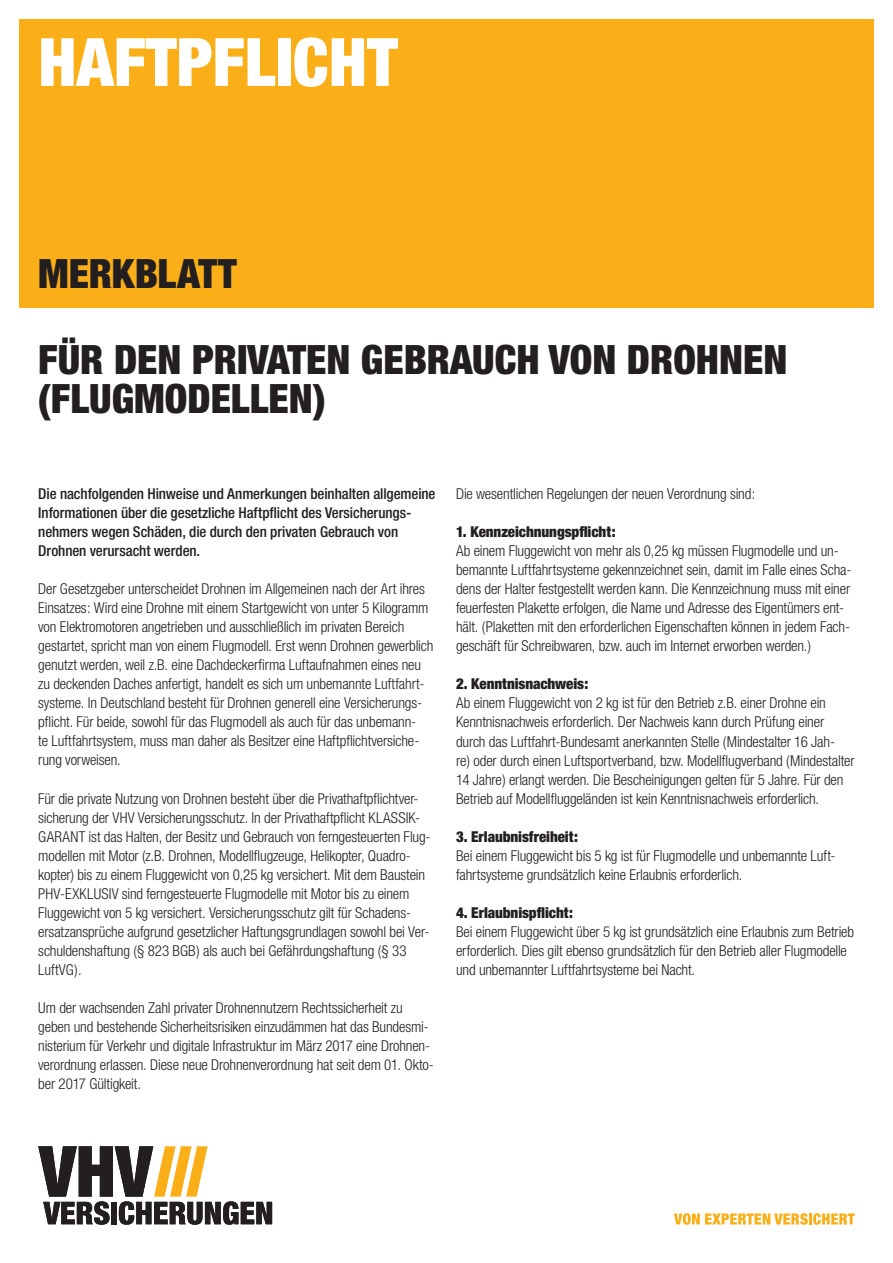
<style>
.page{position:relative;width:893px;height:1263px;background:#fff}
.page>*{position:absolute;margin:0;border:0;box-sizing:border-box;transform-origin:0 0}
.t1{font:900 condensed 66.75px "Helvetica Neue";color:#fff}
.t2{font:900 condensed 40.5px/38.2px "Helvetica Neue";color:#231f20}
.t3{font:300 condensed 15px/19px "Helvetica Neue";letter-spacing:-.01em;color:#231f20}
.t4{font:500 condensed 15px/19px "Helvetica Neue";letter-spacing:-.005em;color:#231f20}
.t5{font:900 condensed 15px "Helvetica Neue";letter-spacing:-.005em;color:#231f20}
</style>
<div class="page">
<div style="left:19px;top:19px;width:855px;height:288px;background:#faaf18"></div>
<svg style="left:38px;top:1146px;width:234px;height:79px"></svg>
<svg style="left:674px;top:1213px;width:181px;height:12px"></svg>
<h1 class="t1" style="left:38px;top:21px;width:361px">Haftpflicht</h1>
<h2 class="t2" style="left:38px;top:254px;width:200px">merkblatt</h2>
<h2 class="t2" style="left:38px;top:340px;width:751px">für den privaten Gebrauch von Drohnen (Flugmodellen)</h2>
<p class="t4" style="left:38px;top:484px;width:399px">Die nachfolgenden Hinweise und Anmerkungen beinhalten allgemeine Informationen über die gesetzliche Haftpflicht des Versicherungs&shy;nehmers wegen Schäden, die durch den privaten Gebrauch von Drohnen verursacht werden.</p>
<p class="t3" style="left:38px;top:579px;width:397px">Der Gesetzgeber unterscheidet Drohnen im Allgemeinen nach der Art ihres Einsatzes: Wird eine Drohne mit einem Startgewicht von unter 5 Kilogramm von Elektromotoren angetrieben und ausschließlich im privaten Bereich gestartet, spricht man von einem Flugmodell. Erst wenn Drohnen gewerblich genutzt werden, weil z.B. eine Dachdeckerfirma Luftaufnahmen eines neu zu deckenden Daches anfertigt, handelt es sich um unbemannte Luftfahrt&shy;systeme. In Deutschland besteht für Drohnen generell eine Versicherungs&shy;pflicht. Für beide, sowohl für das Flugmodell als auch für das unbemann-<br>te Luftfahrtsystem, muss man daher als Besitzer eine Haftpflichtversiche&shy;rung vorweisen.</p>
<p class="t3" style="left:38px;top:788px;width:394px">Für die private Nutzung von Drohnen besteht über die Privathaftpflichtver&shy;sicherung der VHV Versicherungsschutz. In der Privathaftpflicht KLASSIK-GARANT ist das Halten, der Besitz und Gebrauch von ferngesteuerten Flug&shy;modellen mit Motor (z.B. Drohnen, Modellflugzeuge, Helikopter, Quadro&shy;kopter) bis zu einem Fluggewicht von 0,25 kg versichert. Mit dem Baustein PHV-EXKLUSIV sind ferngesteuerte Flugmodelle mit Motor bis zu einem Fluggewicht von 5 kg versichert. Versicherungsschutz gilt für Schadens&shy;ersatzansprüche aufgrund gesetzlicher Haftungsgrundlagen sowohl bei Ver&shy;schuldenshaftung (§ 823 BGB) als auch bei Gefährdungshaftung (§ 33<br>LuftVG).</p>
<p class="t3" style="left:38px;top:998px;width:397px">Um der wachsenden Zahl privater Drohnennutzern Rechtssicherheit zu geben und bestehende Sicherheitsrisiken einzudämmen hat das Bundesmi&shy;nisterium für Verkehr und digitale Infrastruktur im März 2017 eine Drohnen&shy;verordnung erlassen. Diese neue Drohnenverordnung hat seit dem 01. Okto&shy;ber 2017 Gültigkeit.</p>
<p class="t3" style="left:456px;top:484px;width:301px">Die wesentlichen Regelungen der neuen Verordnung sind:</p>
<p class="t5" style="left:456px;top:522px;width:161px">1. Kennzeichnungspflicht:</p>
<p class="t3" style="left:456px;top:541px;width:397px">Ab einem Fluggewicht von mehr als 0,25 kg müssen Flugmodelle und un&shy;bemannte Luftfahrtsysteme gekennzeichnet sein, damit im Falle eines Scha&shy;dens der Halter festgestellt werden kann. Die Kennzeichnung muss mit einer feuerfesten Plakette erfolgen, die Name und Adresse des Eigentümers ent&shy;hält. (Plaketten mit den erforderlichen Eigenschaften können in jedem Fach&shy;geschäft für Schreibwaren, bzw. auch im Internet erworben werden.)</p>
<p class="t5" style="left:456px;top:675px;width:134px">2. Kenntnisnachweis:</p>
<p class="t3" style="left:456px;top:693px;width:400px">Ab einem Fluggewicht von 2 kg ist für den Betrieb z.B. einer Drohne ein Kenntnisnachweis erforderlich. Der Nachweis kann durch Prüfung einer durch das Luftfahrt-Bundesamt anerkannten Stelle (Mindestalter 16 Jah-<br>re) oder durch einen Luftsportverband, bzw. Modellflugverband (Mindestalter 14 Jahre) erlangt werden. Die Bescheinigungen gelten für 5 Jahre. Für den Betrieb auf Modellfluggeländen ist kein Kenntnisnachweis erforderlich.</p>
<p class="t5" style="left:456px;top:827px;width:124px">3. Erlaubnisfreiheit:</p>
<p class="t3" style="left:456px;top:846px;width:381px">Bei einem Fluggewicht bis 5 kg ist für Flugmodelle und unbemannte Luft&shy;fahrtsysteme grundsätzlich keine Erlaubnis erforderlich.</p>
<p class="t5" style="left:456px;top:903px;width:119px">4. Erlaubnispflicht:</p>
<p class="t3" style="left:456px;top:922px;width:400px">Bei einem Fluggewicht über 5 kg ist grundsätzlich eine Erlaubnis zum Betrieb erforderlich. Dies gilt ebenso grundsätzlich für den Betrieb aller Flugmodelle und unbemannter Luftfahrtsysteme bei Nacht.</p>
</div>
